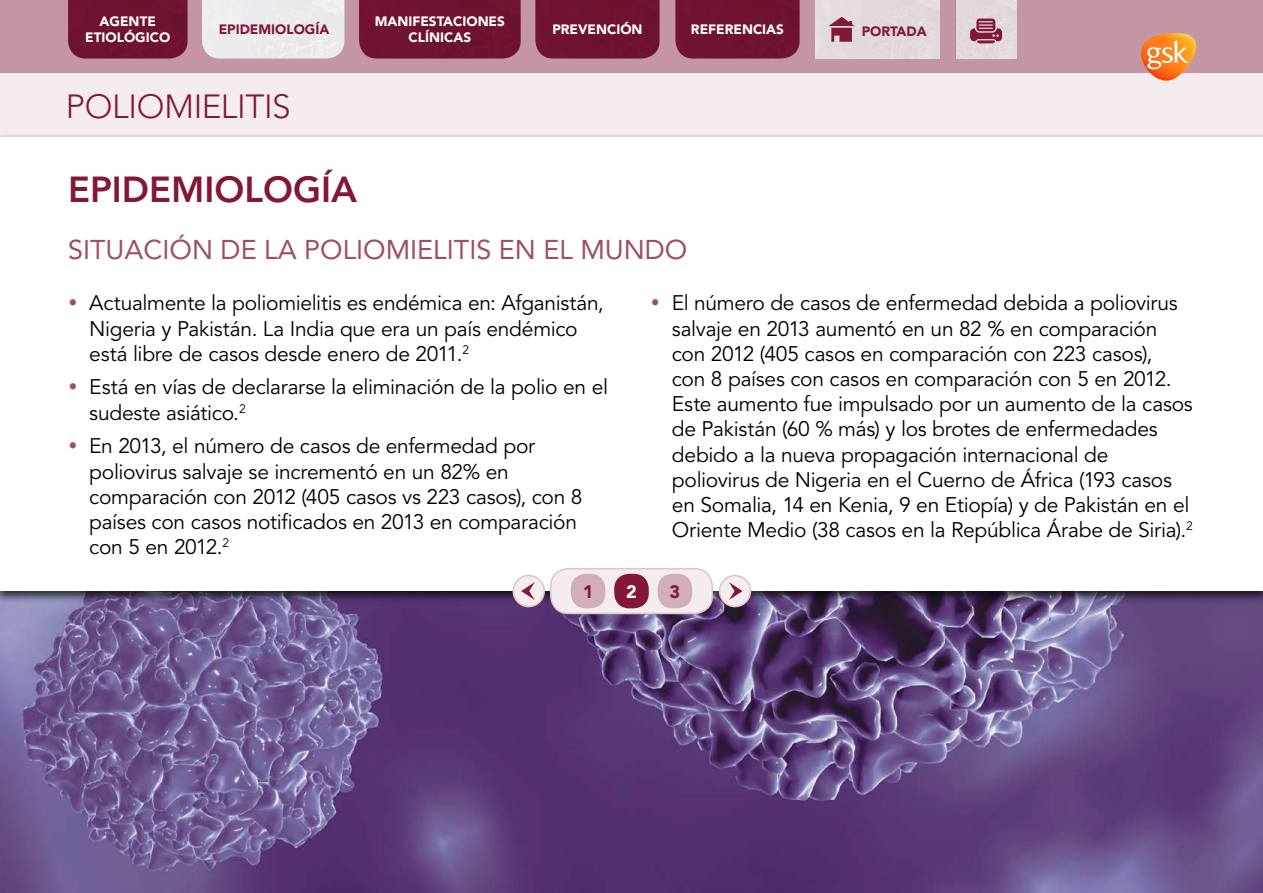
<style>
.page{position:relative;width:1263px;height:893px;background:#f4ecee}
.page>*{position:absolute;margin:0;border:0;box-sizing:border-box;transform-origin:0 0}
.t1{font:800 36px "Avenir LT Std";color:#821736}
.t2{font:300 33.3px "Avenir LT Std";letter-spacing:-.01em;color:#821736}
.t3{font:27px "Avenir LT Std";color:#9e4f66}
.t4{font:21px/25.2px "Avenir LT Std";letter-spacing:-.015em;color:#000}
.t5{font:900 18px "Avenir LT Std";color:#821736}
.t6{font:900 18px "Avenir LT Std";color:#fff}
.t7{font:900 13.5px/15.8px "Avenir LT Std";color:#fff}
.t8{font:900 13.5px "Avenir LT Std";color:#821736}
.s1{color:#9e4f66}
</style>
<div class="page">
<img style="left:0;top:604px;width:1263px;height:288px">
<div style="left:0;top:0;width:1263px;height:72px;background:#c496a3"></div>
<svg style="left:1141px;top:33px;width:56px;height:48px"></svg>
<div style="left:816px;top:0;width:124px;height:59px;background:#e2d9df"></div>
<div style="left:956px;top:0;width:60px;height:59px;background:#e1d9de"></div>
<div style="left:675px;top:0;width:124px;height:59px;background:#6f132f"></div>
<div style="left:535px;top:0;width:124px;height:59px;background:#6f132f"></div>
<div style="left:359px;top:0;width:162px;height:59px;background:#6f132f"></div>
<div style="left:68px;top:0;width:120px;height:59px;background:#6e132f"></div>
<svg style="left:829px;top:17px;width:26px;height:25px"></svg>
<svg style="left:970px;top:19px;width:32px;height:24px"></svg>
<div style="left:0;top:133px;width:1263px;height:471px;background:#000;opacity:.75"></div>
<div style="left:0;top:137px;width:1263px;height:454px;background:#fff"></div>
<div style="left:551px;top:569px;width:161px;height:44px;background:#f4ecee;border-radius:18px"></div>
<div style="left:550px;top:568px;width:163px;height:46px;border:2px solid #ddc3ca;border-radius:18px"></div>
<div style="left:571px;top:574px;width:34px;height:34px;background:#d1aeb8;border-radius:15px"></div>
<div style="left:614px;top:574px;width:35px;height:34px;background:#821736;border-radius:15px"></div>
<div style="left:658px;top:574px;width:34px;height:34px;background:#d1aeb8;border-radius:15px"></div>
<div style="left:719px;top:576px;width:31px;height:31px;background:#f4ecee;border-radius:50%"></div>
<div style="left:719px;top:575px;width:32px;height:32px;border:2px solid #ddc3ca;border-radius:50%"></div>
<svg style="left:729px;top:582px;width:13px;height:18px"></svg>
<div style="left:513px;top:576px;width:31px;height:31px;background:#f4ecee;border-radius:50%"></div>
<div style="left:512px;top:575px;width:33px;height:32px;border:2px solid #ddc3ca;border-radius:50%"></div>
<svg style="left:521px;top:582px;width:14px;height:18px"></svg>
<div style="left:202px;top:0;width:142px;height:59px;background:#ecebee"></div>
<p class="t7" style="left:85px;top:14px;width:70px;text-indent:14px">AGENTE<br>ETIOLÓ</p>
<p class="t7" style="left:135px;top:30px;width:20px">GICO</p>
<p class="t8" style="left:219px;top:21px;width:18px">EPIDEMIOLO</p>
<p class="t8" style="left:305px;top:21px;width:26px">GÍA</p>
<p class="t2" style="left:66px;top:87px;width:226px">POLIOMIELITIS</p>
<p class="t7" style="left:375px;top:14px;width:22px">MANIFES</p>
<p class="t7" style="left:409px;top:14px;width:45px;text-indent:28px">TACIONES<br>CLÍNICAS</p>
<p class="t7" style="left:552px;top:22px;width:19px">PREVENCIÓN</p>
<p class="t7" style="left:691px;top:22px;width:95px">REFERENCIAS</p>
<p class="t8" style="left:862px;top:24px;width:46px">PORTADA</p>
<p class="t1" style="left:68px;top:168px;width:290px">EPIDEMIOLOGÍA</p>
<p class="t3" style="left:68px;top:234px;width:621px">SITUACIÓN DE LA POLIOMIELITIS EN EL MUNDO</p>
<p class="t4" style="left:89px;top:291px;width:516px;text-indent:-21px"><span class="s1">•</span> Actualmente la poliomielitis es endémica en: Afganistán,<br>Nigeria y Pakistán. La India que era un país endémico está libre de casos desde enero de 2011.<sup>2</sup></p>
<p class="t4" style="left:89px;top:375px;width:520px;text-indent:-21px"><span class="s1">•</span> Está en vías de declararse la eliminación de la polio en el sudeste asiático.<sup>2</sup></p>
<p class="t4" style="left:89px;top:434px;width:495px;text-indent:-21px"><span class="s1">•</span> En 2013, el número de casos de enfermedad por poliovirus salvaje se incrementó en un 82% en comparación con 2012 (405 casos vs 223 casos), con 8 países con casos notificados en 2013 en comparación con 5 en 2012.<sup>2</sup></p>
<p class="t4" style="left:672px;top:291px;width:523px;text-indent:-21px"><span class="s1">•</span> El número de casos de enfermedad debida a poliovirus salvaje en 2013 aumentó en un 82 % en comparación con 2012 (405 casos en comparación con 223 casos),<br>con 8 países con casos en comparación con 5 en 2012.<br>Este aumento fue impulsado por un aumento de la casos de Pakistán (60 % más) y los brotes de enfermedades debido a la nueva propagación internacional de poliovirus de Nigeria en el Cuerno de África (193 casos en Somalia, 14 en Kenia, 9 en Etiopía) y de Pakistán en el Oriente Medio (38 casos en la República Árabe de Siria).<sup>2</sup></p>
<p class="t5" style="left:583px;top:581px;width:12px">1</p>
<p class="t6" style="left:626px;top:581px;width:12px">2</p>
<p class="t5" style="left:670px;top:581px;width:12px">3</p>
</div>
